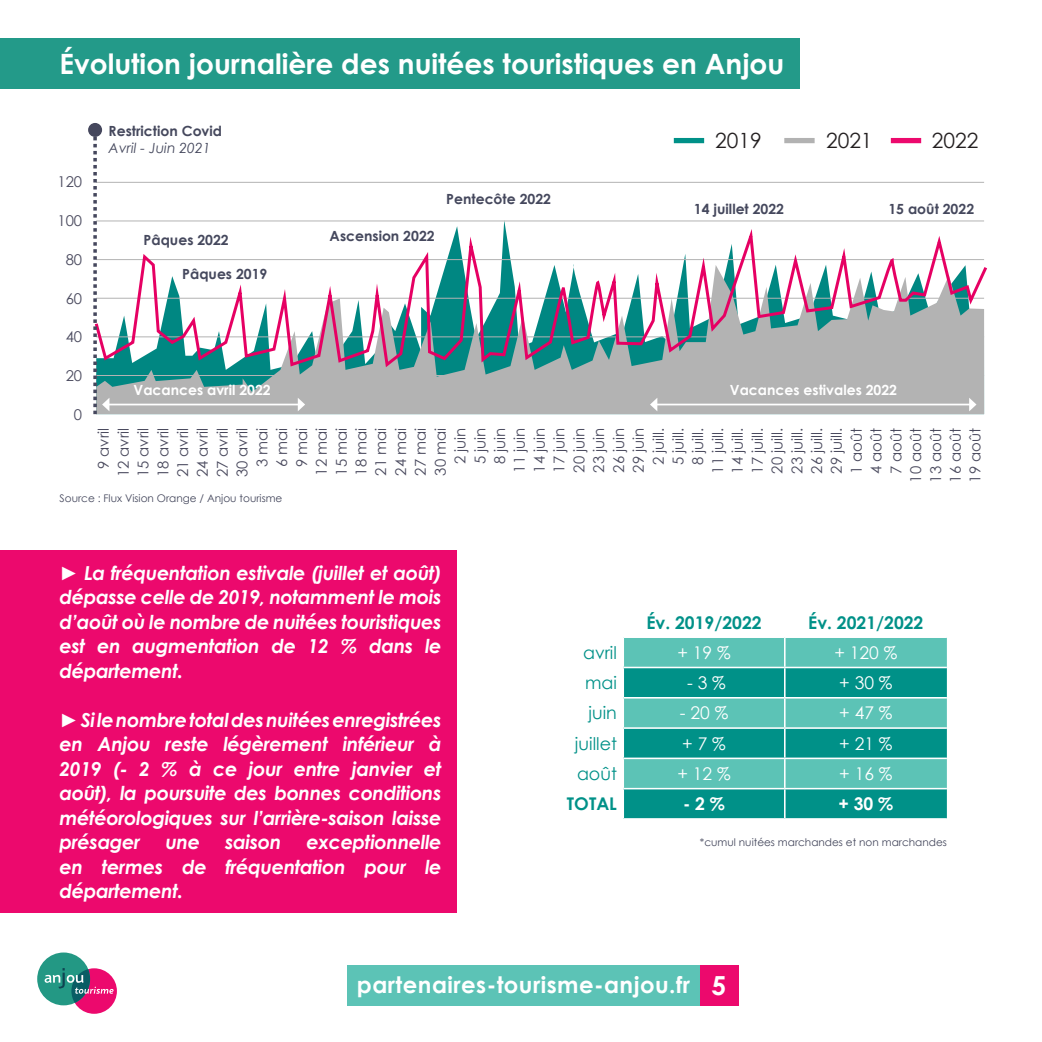
<style>
.page{position:relative;width:1042px;height:1042px;background:#fff}
.page>*{position:absolute;margin:0;border:0;box-sizing:border-box;transform-origin:0 0}
.t1{font:700 28px "Century Gothic";color:#fff}
.t2{font:700 22.75px "Century Gothic";letter-spacing:.02em;color:#fff}
.t3{font:21px "Century Gothic";color:#231f20}
.t4{font:italic 700 19.25px/24.5px "Century Gothic";letter-spacing:-.02em;color:#fff;text-align:justify}
.t5{font:17.5px "Century Gothic";color:#fff}
.t6{font:700 17.5px "Century Gothic";color:#009188}
.t7{font:17.5px "Century Gothic";color:#009188}
.t8{font:700 17.5px "Century Gothic";color:#fff}
.t9{font:14.88px/19.8px "Century Gothic";color:#4a4a5e;text-align:right}
.t10{font:700 14px "Century Gothic";color:#45485d}
.t11{font:700 14px "Century Gothic";color:#fff}
.t12{font:italic 14px "Century Gothic";color:#45485d}
.t13{font:10.5px "Century Gothic";color:#45485d}
.s1{font-weight:400;font-style:normal}
.s2{font-size:26.25px}
</style>
<div class="page">
<div style="left:700px;top:965px;width:39px;height:41px;background:#ec096d"></div>
<div style="left:347px;top:965px;width:353px;height:41px;background:#5cc3b6"></div>
<div style="left:71px;top:968px;width:46px;height:46px;background:#ec096d;border-radius:50%"></div>
<div style="left:37px;top:952px;width:53px;height:53px;background:#239884;border-radius:50%"></div>
<svg style="left:45px;top:968px;width:69px;height:35px"></svg>
<svg style="left:109px;top:370px;width:875px;height:44px;fill:#b3b3b3"></svg>
<hr style="left:96px;top:375px;width:888px;height:1px;background:#b3b3b3">
<hr style="left:96px;top:221px;width:888px;height:1px;background:#b3b3b3">
<hr style="left:96px;top:182px;width:888px;height:1px;background:#b3b3b3">
<svg style="left:109px;top:222px;width:878px;height:148px"></svg>
<div style="left:624px;top:638px;width:323px;height:29px;background:#5cc3b6"></div>
<svg style="left:624px;top:668px;width:323px;height:150px;fill:#009188"></svg>
<hr style="left:623px;top:697px;width:162px;height:1px;background:#fff">
<hr style="left:785px;top:697px;width:162px;height:1px;background:#fff">
<hr style="left:623px;top:727px;width:162px;height:2px;background:#fff">
<hr style="left:785px;top:727px;width:162px;height:2px;background:#fff">
<hr style="left:623px;top:757px;width:162px;height:2px;background:#fff">
<hr style="left:785px;top:757px;width:162px;height:2px;background:#fff">
<hr style="left:623px;top:788px;width:162px;height:1px;background:#fff">
<hr style="left:785px;top:788px;width:162px;height:1px;background:#fff">
<svg style="left:784px;top:638px;width:1px;height:180px"></svg>
<div style="left:0;top:550px;width:456px;height:363px;background:#ec096d"></div>
<div style="left:891px;top:138px;width:30px;height:5px;background:#ec096d"></div>
<div style="left:674px;top:138px;width:30px;height:5px;background:#009188"></div>
<div style="left:784px;top:138px;width:30px;height:5px;background:#b2b2b2"></div>
<hr style="left:109px;top:404px;width:190px;height:1px;background:#fff">
<svg style="left:298px;top:398px;width:7px;height:13px"></svg>
<hr style="left:656px;top:404px;width:314px;height:1px;background:#fff">
<svg style="left:650px;top:398px;width:7px;height:13px"></svg>
<svg style="left:969px;top:398px;width:7px;height:13px"></svg>
<div style="left:0;top:38px;width:799px;height:51px;background:#239a89"></div>
<svg style="left:93px;top:130px;width:16px;height:284px"></svg>
<div style="left:88px;top:123px;width:14px;height:14px;background:#45475d;border-radius:50%"></div>
<p class="t1" style="left:60px;top:43px;width:726px">Évolution journalière des nuitées touristiques en Anjou</p>
<p class="t9" style="left:57px;top:172px;width:26px">120</p>
<p class="t9" style="left:57px;top:211px;width:26px">100</p>
<p class="t9" style="left:66px;top:249px;width:18px">80</p>
<p class="t9" style="left:66px;top:288px;width:18px">60</p>
<p class="t9" style="left:66px;top:327px;width:18px">40</p>
<p class="t9" style="left:66px;top:366px;width:18px">20</p>
<p class="t9" style="left:74px;top:404px;width:10px">0</p>
<p class="t10" style="left:109px;top:120px;width:115px">Restriction Covid</p>
<p class="t12" style="left:109px;top:138px;width:103px">Avril - Juin 2021</p>
<p class="t10" style="left:144px;top:229px;width:87px">Pâques 2022</p>
<p class="t10" style="left:330px;top:225px;width:106px">Ascension 2022</p>
<p class="t10" style="left:182px;top:263px;width:87px">Pâques 2019</p>
<p class="t10" style="left:446px;top:188px;width:106px">Pentecôte 2022</p>
<p class="t3" style="left:715px;top:126px;width:48px">2019</p>
<p class="t3" style="left:826px;top:126px;width:48px">2021</p>
<p class="t3" style="left:932px;top:126px;width:48px">2022</p>
<p class="t10" style="left:694px;top:198px;width:92px">14 juillet 2022</p>
<p class="t10" style="left:888px;top:198px;width:87px">15 août 2022</p>
<p class="t11" style="left:134px;top:379px;width:139px">Vacances avril 2022</p>
<p class="t11" style="left:730px;top:379px;width:169px">Vacances estivales 2022</p>
<p class="t9" style="left:93px;top:482px;width:56px;rotate:-90deg">9 avril<br>12 avril<br>15 avril<br>18 avril<br>21 avril<br>24 avril<br>27 avril<br>30 avril<br>3 mai<br>6 mai<br>9 mai<br>12 mai<br>15 mai<br>18 mai<br>21 mai<br>24 mai<br>27 mai<br>30 mai<br>2 juin<br>5 juin<br>8 juin<br>11 juin<br>14 juin<br>17 juin<br>20 juin<br>23 juin<br>26 juin<br>29 juin<br>2 juill.<br>5 juill.<br>8 juill.<br>11 juill.<br>14 juill.<br>17 juill.<br>20 juill.<br>23 juill.<br>26 juill.<br>29 juill.<br>1 août<br>4 août<br>7 août<br>10 août<br>13 août<br>16 août<br>19 août</p>
<p class="t13" style="left:60px;top:490px;width:224px">Source : Flux Vision Orange / Anjou tourisme</p>
<p class="t4" style="left:60px;top:559px;width:384px"><span class="s1">►</span> La fréquentation estivale (juillet et août) dépasse celle de 2019, notamment le mois d’août où le nombre de nuitées touristiques est en augmentation de 12 % dans le département.</p>
<p class="t4" style="left:60px;top:706px;width:384px"><span class="s1">►</span> Si le nombre total des nuitées enregistrées en Anjou reste légèrement inférieur à 2019 (- 2 % à ce jour entre janvier et août), la poursuite des bonnes conditions météorologiques sur l’arrière-saison laisse présager</p>
<p class="t4" style="left:60px;top:829px;width:383px;text-indent:247px">exceptionnelle en termes de fréquentation pour le département.</p>
<p class="t4" style="left:165px;top:829px;width:36px">une</p>
<p class="t4" style="left:225px;top:829px;width:58px">saison</p>
<p class="t6" style="left:646px;top:609px;width:117px">Év. 2019/2022</p>
<p class="t6" style="left:808px;top:609px;width:117px">Év. 2021/2022</p>
<p class="t7" style="left:583px;top:640px;width:35px">avril</p>
<p class="t5" style="left:677px;top:640px;width:55px">+ 19 %</p>
<p class="t5" style="left:834px;top:640px;width:64px">+ 120 %</p>
<p class="t7" style="left:585px;top:670px;width:33px">mai</p>
<p class="t5" style="left:687px;top:670px;width:40px">- 3 %</p>
<p class="t5" style="left:839px;top:670px;width:55px">+ 30 %</p>
<p class="t7" style="left:588px;top:701px;width:30px">juin</p>
<p class="t5" style="left:680px;top:701px;width:50px">- 20 %</p>
<p class="t5" style="left:839px;top:701px;width:55px">+ 47 %</p>
<p class="t7" style="left:575px;top:731px;width:43px">juillet</p>
<p class="t5" style="left:682px;top:731px;width:45px">+ 7 %</p>
<p class="t5" style="left:839px;top:731px;width:55px">+ 21 %</p>
<p class="t7" style="left:577px;top:761px;width:41px">août</p>
<p class="t5" style="left:677px;top:761px;width:55px">+ 12 %</p>
<p class="t5" style="left:839px;top:761px;width:55px">+ 16 %</p>
<p class="t6" style="left:567px;top:791px;width:52px">TOTAL</p>
<p class="t8" style="left:683px;top:791px;width:43px">- 2 %</p>
<p class="t8" style="left:838px;top:791px;width:56px">+ 30 %</p>
<p class="t13" style="left:700px;top:835px;width:248px">*cumul nuitées marchandes et non marchandes</p>
<p class="t2" style="left:357px;top:967px;width:371px">partenaires-tourisme-anjou.fr <span class="s2">5</span></p>
</div>
